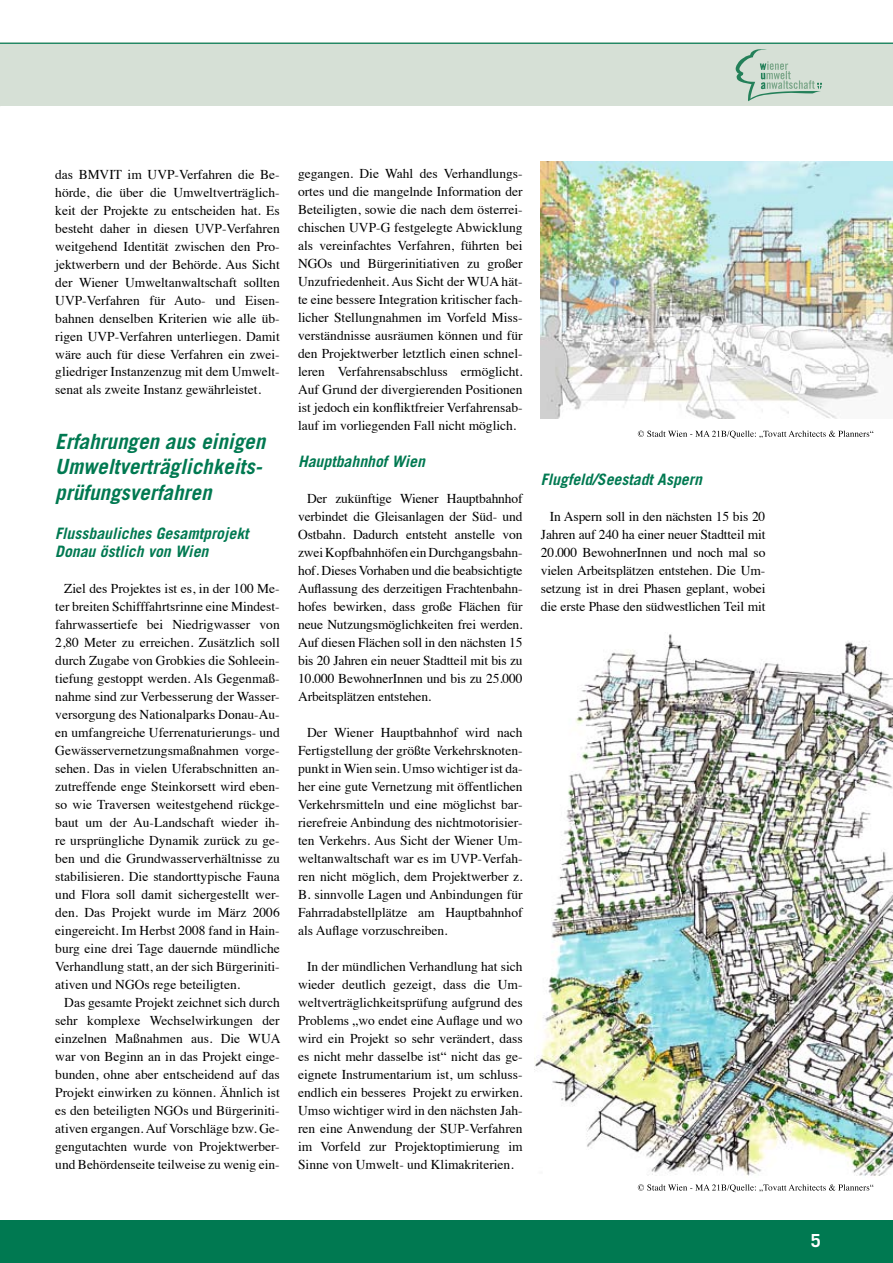
<style>
.page{position:relative;width:893px;height:1263px;background:#fff}
.page>*{position:absolute;margin:0;border:0;box-sizing:border-box;transform-origin:0 0}
.t1{font:italic 700 21px/25.5px "Trade Gothic";color:#007951}
.t2{font:700 18px "Trade Gothic";color:#fff}
.t3{font:italic 700 15.75px/18px "Trade Gothic";color:#007951}
.t4{font:13.5px/18px "Times";color:#000;text-align:justify}
</style>
<div class="page">
<div style="left:0;top:1220px;width:893px;height:43px;background:#007951"></div>
<div style="left:0;top:43px;width:893px;height:63px;background:#d6e0d6"></div>
<hr style="left:0;top:43px;width:893px;height:1px;background:#007951">
<svg style="left:736px;top:49px;width:86px;height:52px"></svg>
<img style="left:534px;top:634px;width:359px;height:542px">
<img style="left:540px;top:162px;width:353px;height:256px">
<svg style="left:638px;top:1184px;width:235px;height:8px"></svg>
<svg style="left:638px;top:431px;width:235px;height:7px"></svg>
<p class="t4" style="left:55px;top:164px;width:226px">das BMVIT im UVP-Verfahren die Be&shy;hörde, die über die Umweltverträglich&shy;keit der Projekte zu entscheiden hat. Es besteht daher in diesen UVP-Verfahren weitgehend Identität zwischen den Pro&shy;jektwerbern und der Behörde. Aus Sicht der Wiener Umweltanwaltschaft sollten UVP-Verfahren für Auto- und Eisen&shy;bahnen denselben Kriterien wie alle üb&shy;rigen UVP-Verfahren unterliegen. Damit wäre auch für diese Verfahren ein zwei&shy;gliedriger Instanzenzug mit dem Umwelt&shy;senat als zweite Instanz gewährleistet.</p>
<h1 class="t1" style="left:55px;top:428px;width:212px">Erfahrungen aus einigen<br>Umweltverträglichkeits&shy;prüfungsverfahren</h1>
<p class="t3" style="left:55px;top:524px;width:195px">Flussbauliches Gesamtprojekt<br>Donau östlich von Wien</p>
<p class="t4" style="left:55px;top:578px;width:226px;text-indent:9px">Ziel des Projektes ist es, in der 100 Me&shy;ter breiten Schifffahrtsrinne eine Mindest&shy;fahrwassertiefe bei Niedrigwasser von 2,80 Meter zu erreichen. Zusätzlich soll durch Zugabe von Grobkies die Sohleein&shy;tiefung gestoppt werden. Als Gegenmaß&shy;nahme sind zur Verbesserung der Wasser&shy;versorgung des Nationalparks Donau-Au&shy;en umfangreiche Uferrenaturierungs- und Gewässervernetzungsmaßnahmen vorge&shy;sehen. Das in vielen Uferabschnitten an&shy;zutreffende enge Steinkorsett wird eben&shy;so wie Traversen weitestgehend rückge&shy;baut um der Au-Landschaft wieder ih&shy;re ursprüngliche Dynamik zurück zu ge&shy;ben und die Grundwasserverhältnisse zu stabilisieren. Die standorttypische Fauna und Flora soll damit sichergestellt wer&shy;den. Das Projekt wurde im März 2006 eingereicht. Im Herbst 2008 fand in Hain&shy;burg eine drei Tage dauernde mündliche Verhandlung statt, an der sich Bürgeriniti&shy;ativen und NGOs rege beteiligten.</p>
<p class="t4" style="left:55px;top:992px;width:227px;text-indent:9px">Das gesamte Projekt zeichnet sich durch sehr komplexe Wechselwirkungen der einzelnen Maßnahmen aus. Die WUA war von Beginn an in das Projekt einge&shy;bunden, ohne aber entscheidend auf das Projekt einwirken zu können. Ähnlich ist es den beteiligten NGOs und Bürgeriniti&shy;ativen ergangen. Auf Vorschläge bzw. Ge&shy;gengutachten wurde von Projektwerber&shy;und Behördenseite teilweise zu wenig ein-</p>
<p class="t4" style="left:298px;top:164px;width:226px">gegangen. Die Wahl des Verhandlungs&shy;ortes und die mangelnde Information der Beteiligten, sowie die nach dem österrei&shy;chischen UVP-G festgelegte Abwicklung als vereinfachtes Verfahren, führten bei NGOs und Bürgerinitiativen zu großer Unzufriedenheit. Aus Sicht der WUA hät&shy;te eine bessere Integration kritischer fach&shy;licher Stellungnahmen im Vorfeld Miss&shy;verständnisse ausräumen können und für den Projektwerber letztlich einen schnel&shy;leren Verfahrensabschluss ermöglicht.<br>Auf Grund der divergierenden Positionen ist jedoch ein konfliktfreier Verfahrensab&shy;lauf im vorliegenden Fall nicht möglich.</p>
<p class="t3" style="left:298px;top:452px;width:128px">Hauptbahnhof Wien</p>
<p class="t4" style="left:298px;top:488px;width:226px;text-indent:9px">Der zukünftige Wiener Hauptbahnhof verbindet die Gleisanlagen der Süd- und Ostbahn. Dadurch entsteht anstelle von zwei Kopfbahnhöfen ein Durchgangsbahn&shy;hof. Dieses Vorhaben und die beabsichtigte Auflassung des derzeitigen Frachtenbahn&shy;hofes bewirken, dass große Flächen für neue Nutzungsmöglichkeiten frei werden.<br>Auf diesen Flächen soll in den nächsten 15 bis 20 Jahren ein neuer Stadtteil mit bis zu 10.000 BewohnerInnen und bis zu 25.000<br>Arbeitsplätzen entstehen.</p>
<p class="t4" style="left:298px;top:722px;width:226px;text-indent:9px">Der Wiener Hauptbahnhof wird nach Fertigstellung der größte Verkehrsknoten&shy;punkt in Wien sein. Umso wichtiger ist da&shy;her eine gute Vernetzung mit öffentlichen Verkehrsmitteln und eine möglichst bar&shy;rierefreie Anbindung des nichtmotorisier&shy;ten Verkehrs. Aus Sicht der Wiener Um&shy;weltanwaltschaft war es im UVP-Verfah&shy;ren nicht möglich, dem Projektwerber z.<br>B. sinnvolle Lagen und Anbindungen für Fahrradabstellplätze am Hauptbahnhof als Auflage vorzuschreiben.</p>
<p class="t4" style="left:298px;top:956px;width:226px;text-indent:9px">In der mündlichen Verhandlung hat sich wieder deutlich gezeigt, dass die Um&shy;weltverträglichkeitsprüfung aufgrund des Problems „wo endet eine Auflage und wo wird ein Projekt so sehr verändert, dass es nicht mehr dasselbe ist“ nicht das ge&shy;eignete Instrumentarium ist, um schluss&shy;endlich ein besseres Projekt zu erwirken.<br>Umso wichtiger wird in den nächsten Jah&shy;ren eine Anwendung der SUP-Verfahren im Vorfeld zur Projektoptimierung im Sinne von Umwelt- und Klimakriterien.</p>
<p class="t3" style="left:541px;top:470px;width:163px">Flugfeld/Seestadt Aspern</p>
<p class="t4" style="left:541px;top:506px;width:226px;text-indent:9px">In Aspern soll in den nächsten 15 bis 20<br>Jahren auf 240 ha einer neuer Stadtteil mit 20.000 BewohnerInnen und noch mal so vielen Arbeitsplätzen entstehen. Die Um&shy;setzung ist in drei Phasen geplant, wobei die erste Phase den südwestlichen Teil mit</p>
<h2 class="t2" style="left:811px;top:1229px;width:12px">5</h2>
</div>
